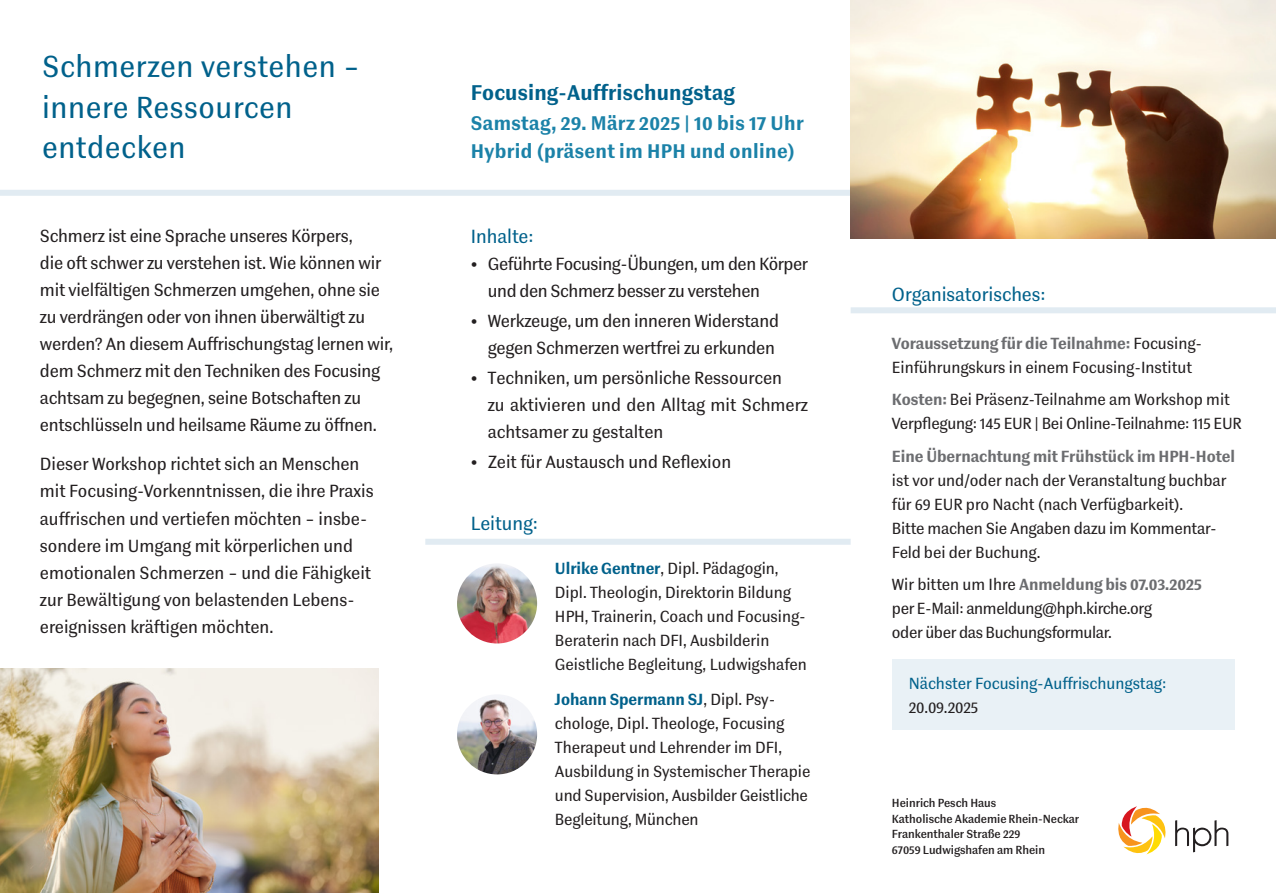
<style>
.page{position:relative;width:1276px;height:893px;background:#fff}
.page>*{position:absolute;margin:0;border:0;box-sizing:border-box;transform-origin:0 0}
.t1{font:31.05px/40.5px "Contemporary Sans";letter-spacing:.02em;color:#00618b}
.t2{font:700 21.75px "Contemporary Sans";letter-spacing:.01em;color:#00618b}
.t3{font:700 20.25px/28px "Contemporary Sans";letter-spacing:.02em;color:#1b82a8}
.t4{font:19.5px "Contemporary Sans";color:#00618b}
.t5{font:18px/27px "Contemporary Sans";letter-spacing:-.01em;color:#231f20}
.t6{font:16.5px/24px "Contemporary Sans";color:#231f20}
.t7{font:16.5px/24px "Contemporary Sans";letter-spacing:-.02em;color:#231f20}
.t8{font:700 16.5px "Contemporary Sans";color:#6c6d70}
.t9{font:16.5px "Contemporary Sans";color:#00618b}
.t10{font:600 12px/15.8px "Contemporary Sans";color:#231f20}
.s1{font-weight:700;color:#00618b}
.s2{font-weight:700;color:#6c6d70}
</style>
<div class="page">
<div style="left:891px;top:660px;width:343px;height:70px;background:#e9f1f6"></div>
<img style="left:457px;top:563px;width:80px;height:80px;border-radius:40px">
<img style="left:457px;top:694px;width:80px;height:80px;border-radius:40px">
<div style="left:425px;top:539px;width:425px;height:6px;background:#e1ebf2"></div>
<div style="left:0;top:190px;width:850px;height:6px;background:#e1ebf2"></div>
<div style="left:850px;top:307px;width:426px;height:6px;background:#e1ebf2"></div>
<svg style="left:1175px;top:820px;width:53px;height:32px"></svg>
<svg style="left:1118px;top:806px;width:48px;height:48px"></svg>
<img style="left:0;top:668px;width:378px;height:225px">
<img style="left:850px;top:0;width:426px;height:238px">
<h1 class="t1" style="left:42px;top:47px;width:320px">Schmerzen verstehen – innere Ressourcen entdecken</h1>
<p class="t5" style="left:40px;top:223px;width:355px">Schmerz ist eine Sprache unseres Körpers,<br>die oft schwer zu verstehen ist. Wie können wir mit vielfältigen Schmerzen umgehen, ohne sie zu verdrängen oder von ihnen überwältigt zu werden? An diesem Auffrischungstag lernen wir, dem Schmerz mit den Techniken des Focusing achtsam zu begegnen, seine Botschaften zu entschlüsseln und heilsame Räume zu öffnen.</p>
<p class="t5" style="left:40px;top:451px;width:335px">Dieser Workshop richtet sich an Menschen mit Focusing-Vorkenntnissen, die ihre Praxis auffrischen und vertiefen möchten – insbe&shy;sondere im Umgang mit körperlichen und emotionalen Schmerzen – und die Fähigkeit zur Bewältigung von belastenden Lebens&shy;ereignissen kräftigen möchten.</p>
<p class="t2" style="left:471px;top:81px;width:266px">Focusing-Auffrischungstag</p>
<p class="t3" style="left:471px;top:110px;width:334px">Samstag, 29. März 2025 | 10 bis 17 Uhr<br>Hybrid (präsent im HPH und online)</p>
<p class="t4" style="left:471px;top:226px;width:64px">Inhalte:</p>
<p class="t5" style="left:488px;top:251px;width:322px;text-indent:-17px">• Geführte Focusing-Übungen, um den Körper und den Schmerz besser zu verstehen</p>
<p class="t5" style="left:471px;top:308px;width:310px;text-align:right">• Werkzeuge, um den inneren Widerstand gegen Schmerzen wertfrei zu erkunden</p>
<p class="t5" style="left:488px;top:365px;width:322px;text-indent:-17px">• Techniken, um persönliche Ressourcen<br>zu aktivieren und den Alltag mit Schmerz achtsamer zu gestalten</p>
<p class="t5" style="left:471px;top:449px;width:262px">• Zeit für Austausch und Reflexion</p>
<p class="t4" style="left:471px;top:513px;width:69px">Leitung:</p>
<p class="t6" style="left:555px;top:557px;width:253px"><span class="s1">Ulrike Gentner</span>, Dipl. Pädagogin, Dipl. Theologin, Direktorin Bildung HPH, Trainerin, Coach und Focusing-Beraterin nach DFI, Ausbilderin Geistliche Begleitung, Ludwigshafen</p>
<p class="t6" style="left:555px;top:688px;width:257px"><span class="s1">Johann Spermann SJ</span>, Dipl. Psy&shy;chologe, Dipl. Theologe, Focusing<br>Therapeut und Lehrender im DFI,<br>Ausbildung in Systemischer Therapie und Supervision, Ausbilder Geistliche<br>Begleitung, München</p>
<p class="t4" style="left:892px;top:284px;width:155px">Organisatorisches:</p>
<p class="t6" style="left:892px;top:332px;width:312px"><span class="s2">Voraussetzung für die Teilnahme:</span> Focusing-<br>Einführungskurs in einem Focusing-Institut</p>
<p class="t6" style="left:892px;top:388px;width:351px"><span class="s2">Kosten:</span> Bei Präsenz-Teilnahme am Workshop mit<br>Verpflegung: 145 EUR | Bei Online-Teilnahme: 115 EUR</p>
<p class="t8" style="left:892px;top:447px;width:345px">Eine Übernachtung mit Frühstück im HPH-Hotel</p>
<p class="t6" style="left:892px;top:469px;width:336px">ist vor und/oder nach der Veranstaltung buchbar für 69 EUR pro Nacht (nach Verfügbarkeit).<br>Bitte machen Sie Angaben dazu im Kommentar-Feld bei der Buchung.</p>
<p class="t7" style="left:892px;top:573px;width:311px">Wir bitten um Ihre <span class="s2">Anmeldung bis 07.03.2025 </span>per E-Mail: anmeldung@hph.kirche.org<br>oder über das Buchungsformular.</p>
<p class="t9" style="left:909px;top:675px;width:259px">Nächster Focusing-Auffrischungstag:</p>
<p class="t6" style="left:909px;top:696px;width:71px">20.09.2025</p>
<p class="t10" style="left:892px;top:795px;width:189px">Heinrich Pesch Haus<br>Katholische Akademie Rhein-Neckar<br>Frankenthaler Straße 229<br>67059 Ludwigshafen am Rhein</p>
</div>
